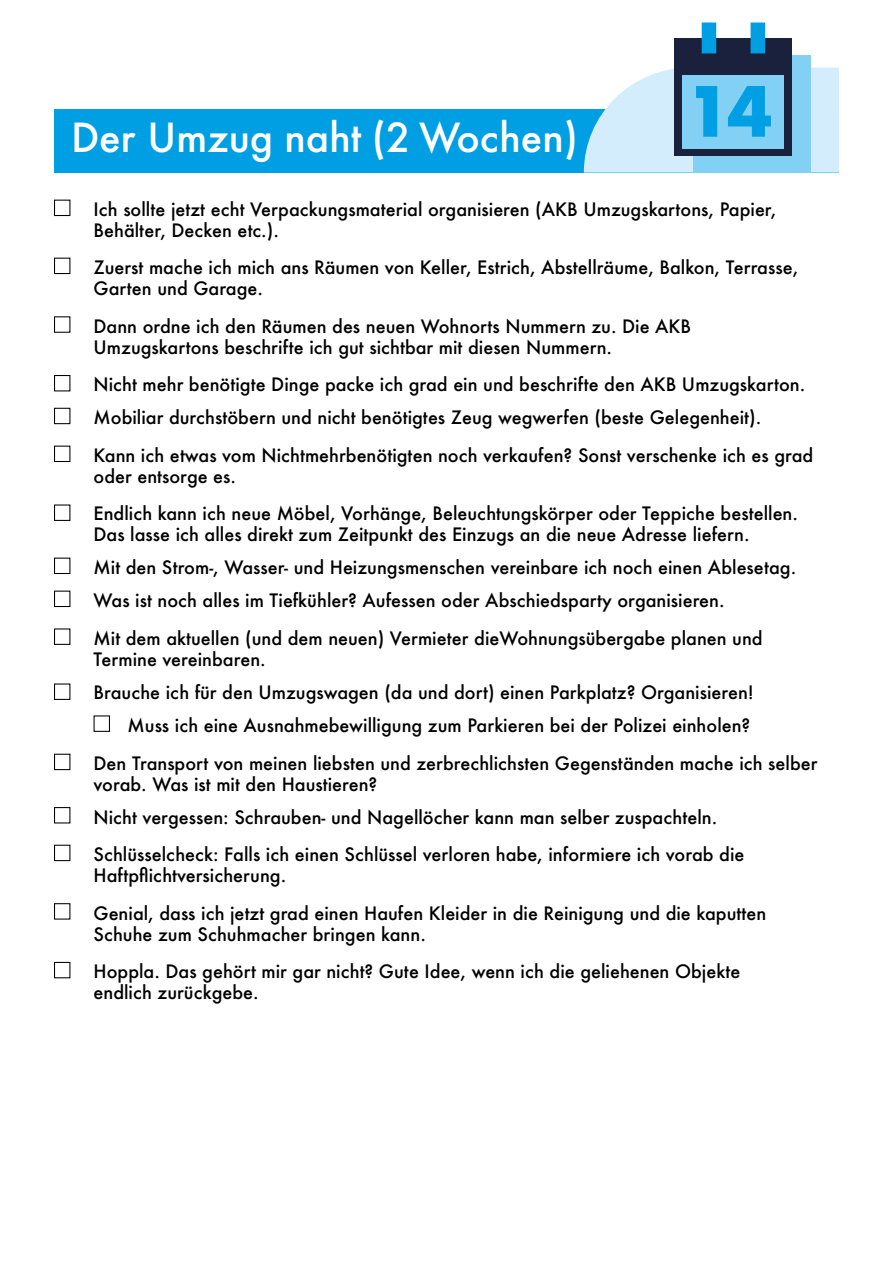
<style>
.page{position:relative;width:893px;height:1263px;background:#fff}
.page>*{position:absolute;margin:0;border:0;box-sizing:border-box;transform-origin:0 0}
.t1{font:700 65.7px "Futura";color:#009fe3}
.t2{font:500 39px "Futura";color:#fff}
.t3{font:500 18px/21px "Futura";color:#000}
</style>
<div class="page">
<div style="left:54px;top:110px;width:784px;height:63px;background:#009fe3"></div>
<div style="left:675px;top:38px;width:117px;height:118px;background:#1a213d"></div>
<div style="left:702px;top:23px;width:14px;height:30px;background:#009fe3"></div>
<div style="left:751px;top:23px;width:14px;height:30px;background:#009fe3"></div>
<svg style="left:584px;top:68px;width:255px;height:105px"></svg>
<div style="left:54px;top:200px;width:16px;height:16px;border:1px solid #000"></div>
<div style="left:54px;top:258px;width:16px;height:16px;border:1px solid #000"></div>
<div style="left:54px;top:316px;width:16px;height:17px;border:1px solid #000"></div>
<div style="left:54px;top:375px;width:16px;height:16px;border:1px solid #000"></div>
<div style="left:54px;top:408px;width:16px;height:16px;border:1px solid #000"></div>
<div style="left:54px;top:446px;width:16px;height:16px;border:1px solid #000"></div>
<div style="left:54px;top:504px;width:16px;height:17px;border:1px solid #000"></div>
<div style="left:54px;top:558px;width:16px;height:16px;border:1px solid #000"></div>
<div style="left:54px;top:591px;width:16px;height:16px;border:1px solid #000"></div>
<div style="left:54px;top:628px;width:16px;height:17px;border:1px solid #000"></div>
<div style="left:54px;top:683px;width:16px;height:17px;border:1px solid #000"></div>
<div style="left:54px;top:754px;width:16px;height:16px;border:1px solid #000"></div>
<div style="left:54px;top:807px;width:16px;height:16px;border:1px solid #000"></div>
<div style="left:54px;top:845px;width:16px;height:16px;border:1px solid #000"></div>
<div style="left:54px;top:903px;width:16px;height:16px;border:1px solid #000"></div>
<div style="left:54px;top:962px;width:16px;height:16px;border:1px solid #000"></div>
<div style="left:94px;top:715px;width:16px;height:17px;border:1px solid #000"></div>
<h1 class="t1" style="left:686px;top:64px;width:87px">14</h1>
<h2 class="t2" style="left:71px;top:111px;width:509px">Der Umzug naht (2 Wochen)</h2>
<p class="t3" style="left:94px;top:198px;width:684px">Ich sollte jetzt echt Verpackungsmaterial organisieren (AKB Umzugskartons, Papier,<br>Behälter, Decken etc.).</p>
<p class="t3" style="left:94px;top:257px;width:706px">Zuerst mache ich mich ans Räumen von Keller, Estrich, Abstellräume, Balkon, Terrasse,<br>Garten und Garage.</p>
<p class="t3" style="left:94px;top:315px;width:599px">Dann ordne ich den Räumen des neuen Wohnorts Nummern zu. Die AKB<br>Umzugskartons beschrifte ich gut sichtbar mit diesen Nummern.</p>
<p class="t3" style="left:94px;top:368px;width:713px;line-height:33px">Nicht mehr benötigte Dinge packe ich grad ein und beschrifte den AKB Umzugskarton.<br>Mobiliar durchstöbern und nicht benötigtes Zeug wegwerfen (beste Gelegenheit).</p>
<p class="t3" style="left:94px;top:444px;width:721px">Kann ich etwas vom Nichtmehrbenötigten noch verkaufen? Sonst verschenke ich es grad oder entsorge es.</p>
<p class="t3" style="left:94px;top:503px;width:706px">Endlich kann ich neue Möbel, Vorhänge, Beleuchtungskörper oder Teppiche bestellen.<br>Das lasse ich alles direkt zum Zeitpunkt des Einzugs an die neue Adresse liefern.</p>
<p class="t3" style="left:94px;top:551px;width:704px;line-height:33px">Mit den Strom-, Wasser- und Heizungsmenschen vereinbare ich noch einen Ablesetag.<br>Was ist noch alles im Tiefkühler? Aufessen oder Abschiedsparty organisieren.</p>
<p class="t3" style="left:94px;top:627px;width:671px">Mit dem aktuellen (und dem neuen) Vermieter dieWohnungsübergabe planen und<br>Termine vereinbaren.</p>
<p class="t3" style="left:94px;top:676px;width:662px;line-height:33px;text-align:right">Brauche ich für den Umzugswagen (da und dort) einen Parkplatz? Organisieren!<br>Muss ich eine Ausnahmebewilligung zum Parkieren bei der Polizei einholen?</p>
<p class="t3" style="left:94px;top:752px;width:725px">Den Transport von meinen liebsten und zerbrechlichsten Gegenständen mache ich selber vorab. Was ist mit den Haustieren?</p>
<p class="t3" style="left:94px;top:798px;width:652px;line-height:37.5px">Nicht vergessen: Schrauben- und Nagellöcher kann man selber zuspachteln.<br>Schlüsselcheck: Falls ich einen Schlüssel verloren habe, informiere ich vorab die</p>
<p class="t3" style="left:94px;top:856px;width:674px;line-height:37.5px">Haftpflichtversicherung.<br>Genial, dass ich jetzt grad einen Haufen Kleider in die Reinigung und die kaputten</p>
<p class="t3" style="left:94px;top:915px;width:648px;line-height:37.5px">Schuhe zum Schuhmacher bringen kann.<br>Hoppla. Das gehört mir gar nicht? Gute Idee, wenn ich die geliehenen Objekte</p>
<p class="t3" style="left:94px;top:982px;width:167px">endlich zurückgebe.</p>
</div>
